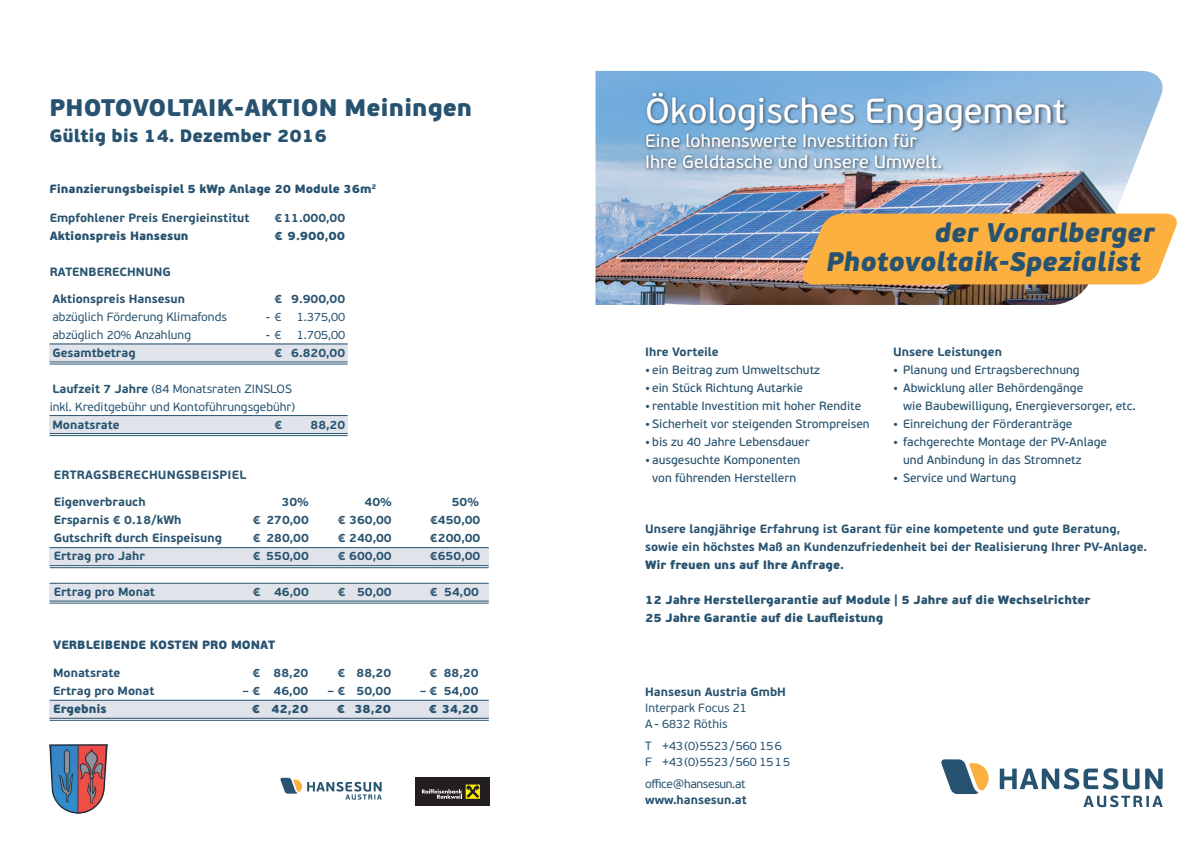
<style>
.page{position:relative;width:1191px;height:842px;background:#fff}
.page>*{position:absolute;margin:0;border:0;box-sizing:border-box;transform-origin:0 0}
.t1{font:35px "PF Beau Sans Pro Bbook";color:#fff}
.t2{font:italic 900 26.9px/28.6px "PF Beau Sans Pro";color:#285370}
.t3{font:900 24px "PF Beau Sans Pro";color:#285370}
.t4{font:18px/20.7px "PF Beau Sans Pro Bbook";color:#fff}
.t5{font:900 18px "PF Beau Sans Pro";color:#285370}
.t6{font:700 12px/18px "PF Beau Sans Pro";color:#285370}
.t7{font:12px/18px "PF Beau Sans Pro Bbook";color:#285370}
.t8{font:900 12px/18px "PF Beau Sans Pro";color:#285370}
.t9{font:12px/16px "PF Beau Sans Pro";color:#285370}
.t10{font:700 12px "PF Beau Sans Pro";letter-spacing:.02em;color:#285370}
.t11{font:12px "PF Beau Sans Pro";letter-spacing:-.03em;color:#285370}
.s1{font-weight:700}
</style>
<div class="page">
<img style="left:595px;top:71px;width:568px;height:234px">
<svg style="left:999px;top:768px;width:140px;height:21px"></svg>
<svg style="left:1145px;top:768px;width:17px;height:21px"></svg>
<svg style="left:941px;top:759px;width:47px;height:35px"></svg>
<svg style="left:1083px;top:795px;width:79px;height:12px"></svg>
<div style="left:644px;top:90px;width:426px;height:82px;background:#231f20;opacity:.75"></div>
<svg style="left:800px;top:213px;width:377px;height:71px;background:#f4b049"></svg>
<svg style="left:280px;top:778px;width:102px;height:22px"></svg>
<img style="left:50px;top:744px;width:57px;height:69px">
<div style="left:50px;top:344px;width:298px;height:18px;background:#e1e3ea"></div>
<div style="left:50px;top:548px;width:439px;height:18px;background:#e1e3ea"></div>
<div style="left:50px;top:416px;width:298px;height:18px;background:#e1e3ea"></div>
<div style="left:50px;top:583px;width:439px;height:18px;background:#e1e3ea"></div>
<div style="left:50px;top:700px;width:439px;height:18px;background:#e1e3ea"></div>
<hr style="left:50px;top:344px;width:298px;height:1px;background:#285370">
<hr style="left:50px;top:547px;width:439px;height:1px;background:#285370">
<hr style="left:50px;top:415px;width:298px;height:1px;background:#285370">
<hr style="left:50px;top:583px;width:439px;height:1px;background:#285370">
<hr style="left:50px;top:700px;width:439px;height:1px;background:#285370">
<hr style="left:50px;top:361px;width:298px;height:1px;background:#285370">
<hr style="left:50px;top:565px;width:439px;height:1px;background:#285370">
<hr style="left:50px;top:433px;width:298px;height:1px;background:#285370">
<hr style="left:50px;top:600px;width:439px;height:1px;background:#285370">
<hr style="left:50px;top:718px;width:439px;height:1px;background:#285370">
<hr style="left:50px;top:363px;width:298px;height:1px;background:#285370">
<hr style="left:50px;top:567px;width:439px;height:1px;background:#285370">
<hr style="left:50px;top:435px;width:298px;height:1px;background:#285370">
<hr style="left:50px;top:603px;width:439px;height:1px;background:#285370">
<hr style="left:50px;top:720px;width:439px;height:1px;background:#285370">
<div style="left:415px;top:778px;width:74px;height:28px;background:#231f20"></div>
<svg style="left:466px;top:784px;width:14px;height:15px"></svg>
<svg style="left:422px;top:785px;width:57px;height:14px"></svg>
<h3 class="t3" style="left:50px;top:92px;width:424px">PHOTOVOLTAIK-AKTION Meiningen</h3>
<h3 class="t5" style="left:50px;top:124px;width:279px">Gültig bis 14. Dezember 2016</h3>
<p class="t8" style="left:50px;top:180px;width:328px">Finanzierungsbeispiel 5 kWp Anlage 20 Module 36m<sup>2</sup></p>
<p class="t6" style="left:50px;top:209px;width:201px">Empfohlener Preis Energieinstitut</p>
<p class="t8" style="left:50px;top:226px;width:140px">Aktionspreis Hansesun</p>
<p class="t6" style="left:50px;top:263px;width:122px">RATEN BERECHN UNG</p>
<p class="t6" style="left:53px;top:290px;width:134px">Aktionspreis Hansesun</p>
<p class="t9" style="left:53px;top:308px;width:176px;line-height:18px">abzüglich Förderung Klimafonds abzüglich 20% Anzahlung</p>
<p class="t6" style="left:53px;top:344px;width:85px">Gesamtbetrag</p>
<p class="t9" style="left:50px;top:380px;width:247px;line-height:18px"><span class="s1">Laufzeit 7 Jahre</span> (84 Monatsraten ZINSLOS inkl. Kreditgebühr und Kontoführungsgebühr)</p>
<p class="t6" style="left:53px;top:416px;width:69px">Monatsrate</p>
<p class="t6" style="left:274px;top:209px;width:72px">€11.000,00</p>
<p class="t8" style="left:274px;top:226px;width:72px">€ 9.900,00</p>
<p class="t6" style="left:274px;top:290px;width:72px">€ 9.900,00</p>
<p class="t9" style="left:266px;top:309px;width:17px">- €</p>
<p class="t9" style="left:297px;top:309px;width:50px">1.375,00</p>
<p class="t9" style="left:266px;top:327px;width:17px">- €</p>
<p class="t9" style="left:297px;top:327px;width:50px">1.705,00</p>
<p class="t6" style="left:274px;top:344px;width:72px">€ 6.820,00</p>
<p class="t6" style="left:274px;top:416px;width:9px">€</p>
<p class="t6" style="left:310px;top:416px;width:36px">88,20</p>
<p class="t10" style="left:54px;top:467px;width:194px">ERTRAGSBERECHUNGSBEISPIEL</p>
<p class="t6" style="left:54px;top:493px;width:93px">Eigenverbrauch</p>
<p class="t6" style="left:282px;top:493px;width:29px">30%</p>
<p class="t6" style="left:364px;top:493px;width:29px">40%</p>
<p class="t6" style="left:452px;top:493px;width:29px">50%</p>
<p class="t6" style="left:54px;top:511px;width:129px">Ersparnis € 0.18/kWh</p>
<p class="t6" style="left:253px;top:511px;width:57px">€ 270,00</p>
<p class="t6" style="left:338px;top:511px;width:55px">€ 360,00</p>
<p class="t6" style="left:430px;top:511px;width:52px">€450,00</p>
<p class="t6" style="left:54px;top:529px;width:170px">Gutschrift durch Einspeisung</p>
<p class="t6" style="left:253px;top:529px;width:57px">€ 280,00</p>
<p class="t6" style="left:338px;top:529px;width:55px">€ 240,00</p>
<p class="t6" style="left:430px;top:529px;width:52px">€200,00</p>
<p class="t6" style="left:54px;top:547px;width:93px">Ertrag pro Jahr</p>
<p class="t6" style="left:253px;top:547px;width:57px">€ 550,00</p>
<p class="t6" style="left:338px;top:547px;width:55px">€ 600,00</p>
<p class="t6" style="left:430px;top:547px;width:52px">€650,00</p>
<p class="t6" style="left:54px;top:583px;width:103px">Ertrag pro Monat</p>
<p class="t6" style="left:253px;top:583px;width:57px">€ 46,00</p>
<p class="t6" style="left:338px;top:583px;width:55px">€ 50,00</p>
<p class="t6" style="left:430px;top:583px;width:51px">€ 54,00</p>
<p class="t8" style="left:53px;top:636px;width:223px">VERBLEIBENDE KOSTEN PRO MONAT</p>
<p class="t6" style="left:53px;top:663px;width:69px">Monatsrate</p>
<p class="t6" style="left:252px;top:663px;width:57px">€ 88,20</p>
<p class="t6" style="left:337px;top:663px;width:55px">€ 88,20</p>
<p class="t6" style="left:429px;top:663px;width:51px">€ 88,20</p>
<p class="t6" style="left:53px;top:681px;width:103px">Ertrag pro Monat</p>
<p class="t6" style="left:243px;top:681px;width:67px">– € 46,00</p>
<p class="t6" style="left:328px;top:681px;width:65px">– € 50,00</p>
<p class="t6" style="left:420px;top:681px;width:60px">– € 54,00</p>
<p class="t8" style="left:53px;top:699px;width:55px">Ergebnis</p>
<p class="t8" style="left:252px;top:699px;width:58px">€ 42,20</p>
<p class="t8" style="left:337px;top:699px;width:56px">€ 38,20</p>
<p class="t8" style="left:429px;top:699px;width:51px">€ 34,20</p>
<h1 class="t1" style="left:645px;top:91px;width:423px">Ökologisches Engagement</h1>
<h3 class="t4" style="left:645px;top:131px;width:299px">Eine lohnenswerte Investition für<br>Ihre Geldtasche und unsere Umwelt.</h3>
<h2 class="t2" style="left:826px;top:219px;width:329px;text-indent:108px">der Vorarlberger<br>Photovoltaik-Spezialist</h2>
<p class="t6" style="left:645px;top:343px;width:75px">Ihre Vorteile</p>
<p class="t7" style="left:645px;top:361px;width:176px">• ein Beitrag zum Umweltschutz</p>
<p class="t7" style="left:645px;top:379px;width:159px">• ein Stück Richtung Autarkie</p>
<p class="t7" style="left:645px;top:397px;width:218px">• rentable Investition mit hoher Rendite</p>
<p class="t7" style="left:645px;top:415px;width:226px">• Sicherheit vor steigenden Strompreisen</p>
<p class="t7" style="left:645px;top:433px;width:166px">• bis zu 40 Jahre Lebensdauer</p>
<p class="t7" style="left:645px;top:451px;width:157px;text-align:center">• ausgesuchte Komponenten von führenden Herstellern</p>
<p class="t6" style="left:893px;top:343px;width:110px">Unsere Leistungen</p>
<p class="t7" style="left:893px;top:361px;width:188px">• Planung und Ertragsberechnung</p>
<p class="t7" style="left:903px;top:379px;width:234px;text-indent:-10px">• Abwicklung aller Behördengänge<br>wie Baubewilligung, Energieversorger, etc.</p>
<p class="t7" style="left:893px;top:415px;width:181px">• Einreichung der Förderanträge</p>
<p class="t7" style="left:903px;top:433px;width:205px;text-indent:-10px">• fachgerechte Montage der PV-Anlage und Anbindung in das Stromnetz</p>
<p class="t7" style="left:893px;top:469px;width:124px">• Service und Wartung</p>
<p class="t6" style="left:645px;top:520px;width:503px">Unsere langjährige Erfahrung ist Garant für eine kompetente und gute Beratung, sowie ein höchstes Maß an Kundenzufriedenheit bei der Realisierung Ihrer PV-Anlage.</p>
<p class="t8" style="left:645px;top:556px;width:200px">Wir freuen uns auf Ihre Anfrage.</p>
<p class="t8" style="left:645px;top:591px;width:447px">12 Jahre Herstellergarantie auf Module | 5 Jahre auf die Wechselrichter<br>25 Jahre Garantie auf die Laufleistung</p>
<p class="t6" style="left:645px;top:683px;width:141px">Hansesun Austria GmbH</p>
<p class="t9" style="left:645px;top:701px;width:103px">Interpark Focus 21<br>A - 6832 Röthis</p>
<p class="t9" style="left:645px;top:739px;width:147px">T +43(0)5523/560 156<br>F +43(0)5523/560 1515</p>
<p class="t11" style="left:645px;top:777px;width:102px">office@hansesun.at</p>
<p class="t6" style="left:645px;top:791px;width:103px">www.hansesun.at</p>
</div>
